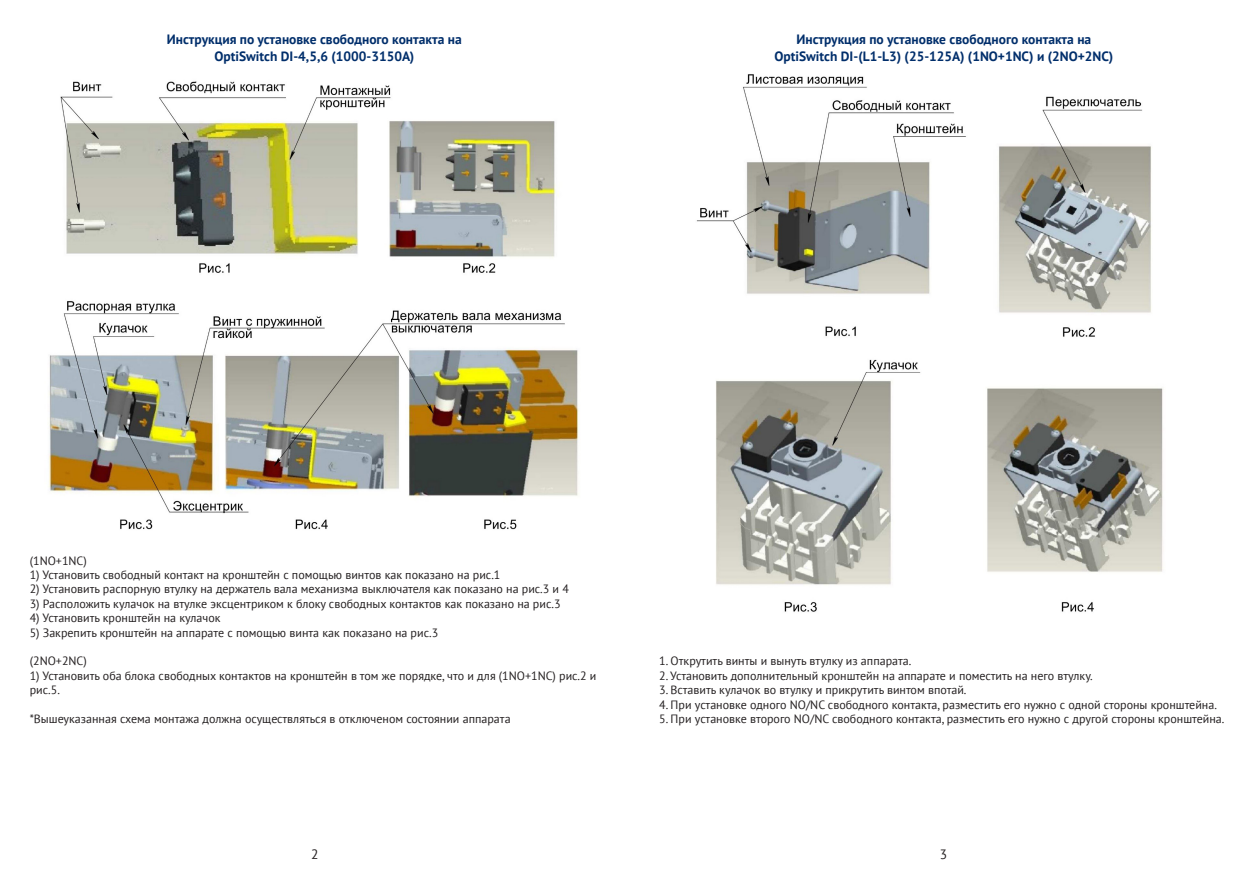
<style>
.page{position:relative;width:1259px;height:893px;background:#fff}
.page>*{position:absolute;margin:0;border:0;box-sizing:border-box;transform-origin:0 0}
.t1{font:700 13.5px "PT Sans";color:#002e6b}
.t2{font:13.5px "PT Sans";color:#231f20}
.t3{font:12px/14.4px "PT Sans";color:#231f20}
</style>
<div class="page">
<img style="left:48px;top:81px;width:531px;height:449px">
<img style="left:696px;top:74px;width:467px;height:538px">
<p class="t1" style="left:167px;top:31px;width:296px">Инструкция по установке свободного контакта на</p>
<p class="t1" style="left:214px;top:47px;width:201px">OptiSwitch DI-4,5,6 (1000-3150A)</p>
<p class="t1" style="left:796px;top:31px;width:296px">Инструкция по установке свободного контакта на</p>
<p class="t1" style="left:774px;top:47px;width:340px">OptiSwitch DI-(L1-L3) (25-125A) (1NO+1NC) и (2NO+2NC)</p>
<p class="t3" style="left:30px;top:553px;width:59px">(1NO+1NC)</p>
<p class="t3" style="left:30px;top:567px;width:472px">1) Установить свободный контакт на кронштейн с помощью винтов как показано на рис.1</p>
<p class="t3" style="left:30px;top:582px;width:540px">2) Установить распорную втулку на держатель вала механизма выключателя как показано на рис.3 и 4</p>
<p class="t3" style="left:30px;top:596px;width:532px">3) Расположить кулачок на втулке эксцентриком к блоку свободных контактов как показано на рис.3</p>
<p class="t3" style="left:30px;top:611px;width:192px">4) Установить кронштейн на кулачок</p>
<p class="t3" style="left:30px;top:625px;width:410px">5) Закрепить кронштейн на аппарате с помощью винта как показано на рис.3</p>
<p class="t3" style="left:30px;top:654px;width:59px">(2NO+2NC)</p>
<p class="t3" style="left:30px;top:668px;width:568px">1) Установить оба блока свободных контактов на кронштейн в том же порядке, что и для (1NO+1NC) рис.2 и рис.5.</p>
<p class="t3" style="left:30px;top:711px;width:482px">*Вышеуказанная схема монтажа должна осуществляться в отключеном состоянии аппарата</p>
<p class="t3" style="left:659px;top:654px;width:254px">1. Открутить винты и вынуть втулку из аппарата.</p>
<p class="t3" style="left:659px;top:668px;width:435px">2. Установить дополнительный кронштейн на аппарате и поместить на него втулку.</p>
<p class="t3" style="left:659px;top:683px;width:309px">3. Вставить кулачок во втулку и прикрутить винтом впотай.</p>
<p class="t3" style="left:659px;top:697px;width:559px">4. При установке одного NO/NC свободного контакта, разместить его нужно с одной стороны кронштейна.</p>
<p class="t3" style="left:659px;top:711px;width:566px">5. При установке второго NO/NC свободного контакта, разместить его нужно с другой стороны кронштейна.</p>
<p class="t2" style="left:311px;top:845px;width:9px">2</p>
<p class="t2" style="left:940px;top:845px;width:9px">3</p>
</div>
